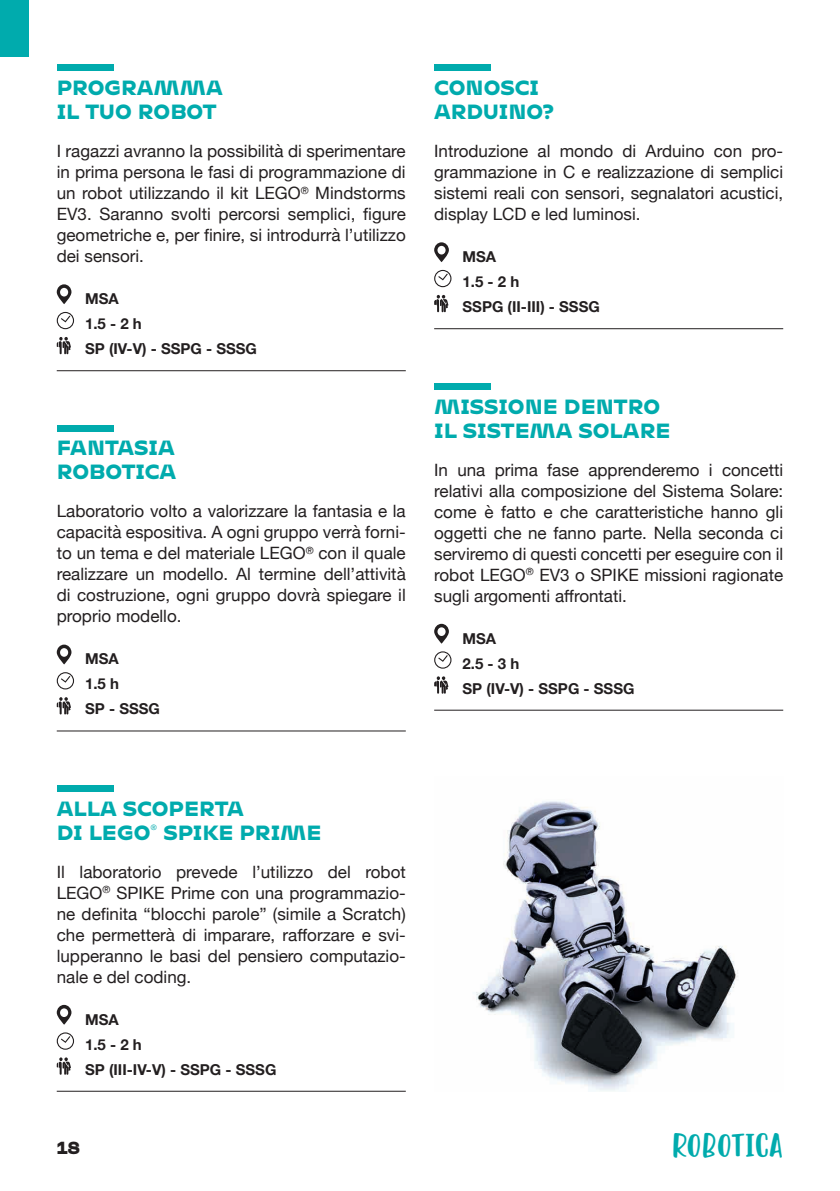
<style>
.page{position:relative;width:840px;height:1191px;background:#fff}
.page>*{position:absolute;margin:0;border:0;box-sizing:border-box;transform-origin:0 0}
.t1{font:30px "Kulhu One";color:#00abad}
.titolo{font:900 20px "Mohol";color:#00abad}
.testo{font:17px/21px "Helvetica Neue";color:#231f20;text-align:justify}
.t2{font:900 17px "Mohol";color:#231f20}
.dati{font:700 15px "Helvetica Neue";color:#231f20}
</style>
<div class="page">
<div style="left:434px;top:65px;width:56px;height:6px;background:#00abad"></div>
<svg style="left:434px;top:242px;width:14px;height:20px"></svg>
<svg style="left:434px;top:270px;width:17px;height:17px"></svg>
<svg style="left:434px;top:295px;width:14px;height:17px"></svg>
<hr style="left:434px;top:328px;width:348px;height:1px;background:#231f20">
<div style="left:434px;top:383px;width:56px;height:6px;background:#00abad"></div>
<svg style="left:434px;top:624px;width:14px;height:19px"></svg>
<svg style="left:434px;top:651px;width:17px;height:17px"></svg>
<svg style="left:434px;top:676px;width:14px;height:17px"></svg>
<hr style="left:434px;top:709px;width:348px;height:1px;background:#231f20">
<div style="left:0;top:0;width:28px;height:57px;background:#00abad"></div>
<div style="left:57px;top:425px;width:56px;height:6px;background:#00abad"></div>
<svg style="left:57px;top:644px;width:14px;height:20px"></svg>
<svg style="left:57px;top:672px;width:17px;height:17px"></svg>
<svg style="left:57px;top:697px;width:14px;height:17px"></svg>
<hr style="left:57px;top:730px;width:348px;height:1px;background:#231f20">
<div style="left:57px;top:65px;width:56px;height:6px;background:#00abad"></div>
<svg style="left:57px;top:284px;width:14px;height:20px"></svg>
<svg style="left:57px;top:312px;width:17px;height:17px"></svg>
<svg style="left:57px;top:337px;width:14px;height:17px"></svg>
<hr style="left:57px;top:370px;width:348px;height:1px;background:#231f20">
<div style="left:57px;top:785px;width:56px;height:6px;background:#00abad"></div>
<svg style="left:57px;top:1004px;width:14px;height:20px"></svg>
<svg style="left:57px;top:1032px;width:17px;height:17px"></svg>
<svg style="left:57px;top:1057px;width:14px;height:17px"></svg>
<hr style="left:57px;top:1090px;width:348px;height:1px;background:#231f20">
<img style="left:476px;top:801px;width:262px;height:290px">
<p class="titolo" style="left:57px;top:76px;width:167px">PROGRAMMA</p>
<p class="titolo" style="left:57px;top:100px;width:161px">IL TUO ROBOT</p>
<p class="testo" style="left:57px;top:142px;width:350px">I ragazzi avranno la possibilità di sperimentare in prima persona le fasi di programmazione di un robot utilizzando il kit LEGO<sup>®</sup> Mindstorms EV3. Saranno svolti percorsi semplici, figure geometriche e, per finire, si introdurrà l’utilizzo dei sensori.</p>
<p class="dati" style="left:85px;top:287px;width:35px">MSA</p>
<p class="dati" style="left:85px;top:312px;width:58px">1.5 - 2 h</p>
<p class="dati" style="left:85px;top:337px;width:173px">SP (IV-V) - SSPG - SSSG</p>
<p class="titolo" style="left:57px;top:436px;width:119px">FANTASIA</p>
<p class="titolo" style="left:57px;top:460px;width:121px">ROBOTICA</p>
<p class="testo" style="left:57px;top:502px;width:350px">Laboratorio volto a valorizzare la fantasia e la capacità espositiva. A ogni gruppo verrà forni&shy;to un tema e del materiale LEGO<sup>®</sup> con il quale realizzare un modello. Al termine dell’attività di costruzione, ogni gruppo dovrà spiegare il proprio modello.</p>
<p class="dati" style="left:85px;top:647px;width:35px">MSA</p>
<p class="dati" style="left:85px;top:672px;width:35px">1.5 h</p>
<p class="dati" style="left:85px;top:697px;width:76px">SP - SSSG</p>
<p class="titolo" style="left:434px;top:76px;width:106px">CONOSCI</p>
<p class="titolo" style="left:434px;top:100px;width:121px">ARDUINO?</p>
<p class="testo" style="left:434px;top:142px;width:350px">Introduzione al mondo di Arduino con pro&shy;grammazione in C e realizzazione di semplici sistemi reali con sensori, segnalatori acustici, display LCD e led luminosi.</p>
<p class="dati" style="left:462px;top:245px;width:35px">MSA</p>
<p class="dati" style="left:462px;top:270px;width:58px">1.5 - 2 h</p>
<p class="dati" style="left:462px;top:295px;width:139px">SSPG (II-III) - SSSG</p>
<p class="titolo" style="left:434px;top:394px;width:227px">MISSIONE DENTRO</p>
<p class="titolo" style="left:434px;top:418px;width:238px">IL SISTEMA SOLARE</p>
<p class="testo" style="left:434px;top:460px;width:350px">In una prima fase apprenderemo i concetti relativi alla composizione del Sistema Solare: come è fatto e che caratteristiche hanno gli oggetti che ne fanno parte. Nella seconda ci serviremo di questi concetti per eseguire con il robot LEGO<sup>®</sup> EV3 o SPIKE missioni ragionate sugli argomenti affrontati.</p>
<p class="dati" style="left:462px;top:626px;width:35px">MSA</p>
<p class="dati" style="left:462px;top:651px;width:58px">2.5 - 3 h</p>
<p class="dati" style="left:462px;top:676px;width:173px">SP (IV-V) - SSPG - SSSG</p>
<p class="titolo" style="left:57px;top:796px;width:188px">ALLA SCOPERTA</p>
<p class="titolo" style="left:57px;top:820px;width:266px">DI LEGO<sup>®</sup> SPIKE PRIME</p>
<p class="testo" style="left:57px;top:862px;width:350px">Il laboratorio prevede l’utilizzo del robot LEGO<sup>®</sup> SPIKE Prime con una programmazio&shy;ne definita “blocchi parole” (simile a Scratch) che permetterà di imparare, rafforzare e svi&shy;lupperanno le basi del pensiero computazio&shy;nale e del coding.</p>
<p class="dati" style="left:85px;top:1007px;width:35px">MSA</p>
<p class="dati" style="left:85px;top:1032px;width:58px">1.5 - 2 h</p>
<p class="dati" style="left:85px;top:1057px;width:193px">SP (III-IV-V) - SSPG - SSSG</p>
<p class="t2" style="left:57px;top:1137px;width:25px">18</p>
<p class="t1" style="left:671px;top:1124px;width:113px">ROBOTICA</p>
</div>
